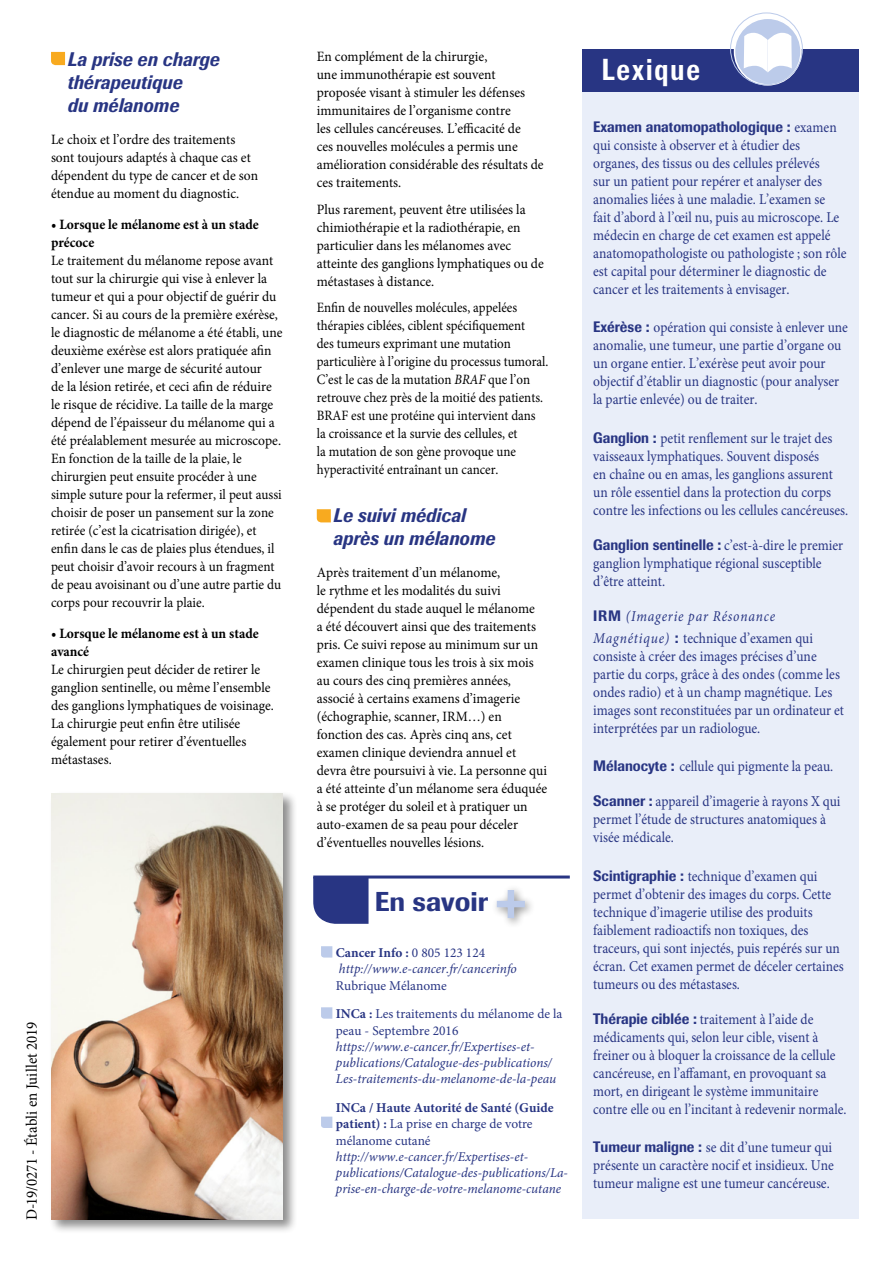
<style>
.page{position:relative;width:893px;height:1263px;background:#fff}
.page>*{position:absolute;margin:0;border:0;box-sizing:border-box;transform-origin:0 0}
.t1{font:500 30px "Imago";letter-spacing:.08em;color:#fff;scale:.8 1}
.t2{font:500 27px "Imago";color:#283583}
.titre{font:italic 500 19.5px/23.4px "Imago";letter-spacing:.01em;color:#283583;scale:.9 1}
.t3{font:15.75px "Minion Pro";color:#000;scale:.95 1}
.t4{font:15px/18px "Minion Pro";color:#283583;scale:.9 1}
.t5{font:italic 15px/21.6px "Minion Pro";letter-spacing:.06em;color:#283583;scale:.9 1}
.texte{font:14.25px/18px "Minion Pro";color:#000;scale:.95 1}
.texte-2{font:14.25px/18px "Minion Pro";color:#000;scale:.91 1}
.texte-3{font:700 14.25px/18px "Minion Pro";color:#000;scale:.95 1}
.en_savoir{font:italic 13.5px/16.2px "Minion Pro";color:#283583}
.en_savoir-2{font:700 13.5px/16.2px "Minion Pro";color:#283583}
.en_savoir-3{font:13.5px/16.2px "Minion Pro";color:#283583}
.s1{font-style:italic}
.s2{font-weight:700;font-style:normal}
.s3{font-style:normal}
.s4{font-weight:700}
.s5{font-weight:400}
.s6{font-family:"Imago";font-weight:500}
.s7{font-family:"Imago";font-weight:500;font-style:normal}
</style>
<div class="page">
<div style="left:48px;top:791px;width:249px;height:443px;background:#000;opacity:.45"></div>
<img style="left:51px;top:793px;width:232px;height:426px">
<div style="left:583px;top:50px;width:276px;height:1169px;background:#e9eef9"></div>
<div style="left:583px;top:49px;width:276px;height:43px;background:#283583"></div>
<svg style="left:321px;top:946px;width:11px;height:11px"></svg>
<svg style="left:321px;top:1007px;width:11px;height:12px"></svg>
<svg style="left:321px;top:1116px;width:11px;height:12px"></svg>
<svg style="left:313px;top:878px;width:56px;height:46px;background:#334089"></svg>
<hr style="left:313px;top:875px;width:257px;height:3px;background:#283583">
<div style="left:734px;top:18px;width:67px;height:67px;background:#bccbea;border-radius:50%"></div>
<div style="left:734px;top:18px;width:68px;height:68px;border:2px solid #fff;border-radius:50%"></div>
<div style="left:730px;top:13px;width:73px;height:72px;border:1px solid #bccbea;border-radius:50%"></div>
<svg style="left:744px;top:33px;width:48px;height:40px"></svg>
<div style="left:490px;top:884px;width:45px;height:45px;background:#000;opacity:.45"></div>
<svg style="left:496px;top:889px;width:30px;height:30px"></svg>
<svg style="left:317px;top:509px;width:14px;height:13px"></svg>
<svg style="left:51px;top:52px;width:14px;height:13px"></svg>
<p class="titre" style="left:68px;top:47px;width:171px">La prise en charge thérapeutique<br>du mélanome</p>
<p class="texte" style="left:51px;top:130px;width:220px">Le choix et l’ordre des traitements sont toujours adaptés à chaque cas et dépendent du type de cancer et de son étendue au moment du diagnostic.</p>
<p class="texte-3" style="left:51px;top:215px;width:220px">• Lorsque le mélanome est à un stade précoce</p>
<p class="texte" style="left:51px;top:251px;width:245px">Le traitement du mélanome repose avant tout sur la chirurgie qui vise à enlever la tumeur et qui a pour objectif de guérir du cancer. Si au cours de la première exérèse, le diagnostic de mélanome a été établi, une deuxième exérèse est alors pratiquée afin d’enlever une marge de sécurité autour<br>de la lésion retirée, et ceci afin de réduire le risque de récidive. La taille de la marge dépend de l’épaisseur du mélanome qui a été préalablement mesurée au microscope.<br>En fonction de la taille de la plaie, le chirurgien peut ensuite procéder à une simple suture pour la refermer, il peut aussi choisir de poser un pansement sur la zone retirée (c’est la cicatrisation dirigée), et enfin dans le cas de plaies plus étendues, il peut choisir d’avoir recours à un fragment de peau avoisinant ou d’une autre partie du corps pour recouvrir la plaie.</p>
<p class="texte-3" style="left:51px;top:624px;width:220px">• Lorsque le mélanome est à un stade avancé</p>
<p class="texte" style="left:51px;top:660px;width:236px">Le chirurgien peut décider de retirer le ganglion sentinelle, ou même l’ensemble des ganglions lymphatiques de voisinage.<br>La chirurgie peut enfin être utilisée également pour retirer d’éventuelles métastases.</p>
<p class="t3" style="left:21px;top:1220px;width:210px;rotate:-90deg">D-19/0271 - Établi en Juillet 2019</p>
<p class="texte" style="left:317px;top:48px;width:240px">En complément de la chirurgie,<br>une immunothérapie est souvent proposée visant à stimuler les défenses immunitaires de l’organisme contre<br>les cellules cancéreuses. L’efficacité de<br>ces nouvelles molécules a permis une amélioration considérable des résultats de ces traitements.</p>
<p class="texte" style="left:317px;top:200px;width:240px">Plus rarement, peuvent être utilisées la chimiothérapie et la radiothérapie, en particulier dans les mélanomes avec atteinte des ganglions lymphatiques ou de métastases à distance.</p>
<p class="texte-2" style="left:317px;top:299px;width:256px">Enfin de nouvelles molécules, appelées thérapies ciblées, ciblent spécifiquement<br>des tumeurs exprimant une mutation particulière à l’origine du processus tumoral.<br>C’est le cas de la mutation <span class="s1">BRAF</span> que l’on retrouve chez près de la moitié des patients.<br>BRAF est une protéine qui intervient dans<br>la croissance et la survie des cellules, et<br>la mutation de son gène provoque une hyperactivité entraînant un cancer.</p>
<p class="titre" style="left:334px;top:503px;width:149px">Le suivi médical</p>
<p class="titre" style="left:334px;top:527px;width:181px">après un mélanome</p>
<p class="texte" style="left:317px;top:563px;width:234px">Après traitement d’un mélanome,<br>le rythme et les modalités du suivi dépendent du stade auquel le mélanome a été découvert ainsi que des traitements pris. Ce suivi repose au minimum sur un examen clinique tous les trois à six mois</p>
<p class="texte" style="left:317px;top:671px;width:244px">au cours des cinq premières années, associé à certains examens d’imagerie (échographie, scanner, IRM…) en fonction des cas. Après cinq ans, cet examen clinique deviendra annuel et devra être poursuivi à vie. La personne qui a été atteinte d’un mélanome sera éduquée à se protéger du soleil et à pratiquer un auto-examen de sa peau pour déceler d’éventuelles nouvelles lésions.</p>
<p class="t2" style="left:375px;top:884px;width:115px">En savoir</p>
<p class="en_savoir" style="left:336px;top:945px;width:182px"><span class="s2">Cancer Info :</span> <span class="s3">0 805 123 124 </span>http://www.e-cancer.fr/cancerinfo</p>
<p class="en_savoir-3" style="left:336px;top:977px;width:112px">Rubrique Mélanome</p>
<p class="en_savoir-3" style="left:336px;top:1006px;width:228px"><span class="s4">INCa :</span> Les traitements du mélanome de la peau - Septembre 2016</p>
<p class="en_savoir" style="left:336px;top:1038px;width:222px">https://www.e-cancer.fr/Expertises-et&shy;publications/Catalogue-des-publications/<br>Les-traitements-du-melanome-de-la-peau</p>
<p class="en_savoir-2" style="left:336px;top:1100px;width:219px">INCa / Haute Autorité de Santé (Guide patient) : <span class="s5">La prise en charge de votre mélanome cutané</span></p>
<p class="en_savoir" style="left:336px;top:1148px;width:234px">http://www.e-cancer.fr/Expertises-et&shy;publications/Catalogue-des-publications/La&shy;prise-en-charge-de-votre-melanome-cutane</p>
<p class="t1" style="left:602px;top:50px;width:124px">Lexique</p>
<p class="t4" style="left:593px;top:118px;width:283px"><span class="s6">Examen anatomopathologique :</span> examen qui consiste à observer et à étudier des organes, des tissus ou des cellules prélevés<br>sur un patient pour repérer et analyser des anomalies liées à une maladie. L’examen se fait d’abord à l’œil nu, puis au microscope. Le médecin en charge de cet examen est appelé anatomopathologiste ou pathologiste ; son rôle est capital pour déterminer le diagnostic de cancer et les traitements à envisager.</p>
<p class="t4" style="left:593px;top:319px;width:285px"><span class="s6">Exérèse :</span> opération qui consiste à enlever une anomalie, une tumeur, une partie d’organe ou un organe entier. L’exérèse peut avoir pour objectif d’établir un diagnostic (pour analyser la partie enlevée) ou de traiter.</p>
<p class="t4" style="left:593px;top:429px;width:285px"><span class="s6">Ganglion :</span> petit renflement sur le trajet des vaisseaux lymphatiques. Souvent disposés<br>en chaîne ou en amas, les ganglions assurent un rôle essentiel dans la protection du corps contre les infections ou les cellules cancéreuses.</p>
<p class="t4" style="left:593px;top:536px;width:279px"><span class="s6">Ganglion sentinelle :</span> c’est-à-dire le premier ganglion lymphatique régional susceptible d’être atteint.</p>
<p class="t5" style="left:593px;top:605px;width:246px"><span class="s7">IRM</span> (Imagerie par Résonance<br>Magnétique) <span class="s7">:</span> <span class="s3">technique d’examen qui</span></p>
<p class="t4" style="left:593px;top:647px;width:280px">consiste à créer des images précises d’une partie du corps, grâce à des ondes (comme les ondes radio) et à un champ magnétique. Les images sont reconstituées par un ordinateur et interprétées par un radiologue.</p>
<p class="t4" style="left:593px;top:757px;width:268px"><span class="s6">Mélanocyte :</span> cellule qui pigmente la peau.</p>
<p class="t4" style="left:593px;top:792px;width:276px"><span class="s6">Scanner :</span> appareil d’imagerie à rayons X qui permet l’étude de structures anatomiques à visée médicale.</p>
<p class="t4" style="left:593px;top:867px;width:280px"><span class="s6">Scintigraphie :</span> technique d’examen qui permet d’obtenir des images du corps. Cette technique d’imagerie utilise des produits faiblement radioactifs non toxiques, des traceurs, qui sont injectés, puis repérés sur un écran. Cet examen permet de déceler certaines tumeurs ou des métastases.</p>
<p class="t4" style="left:593px;top:1010px;width:283px"><span class="s6">Thérapie ciblée :</span> traitement à l’aide de médicaments qui, selon leur cible, visent à freiner ou à bloquer la croissance de la cellule cancéreuse, en l’affamant, en provoquant sa mort, en dirigeant le système immunitaire contre elle ou en l’incitant à redevenir normale.</p>
<p class="t4" style="left:593px;top:1139px;width:269px"><span class="s6">Tumeur maligne :</span> se dit d’une tumeur qui présente un caractère nocif et insidieux. Une tumeur maligne est une tumeur cancéreuse.</p>
</div>
